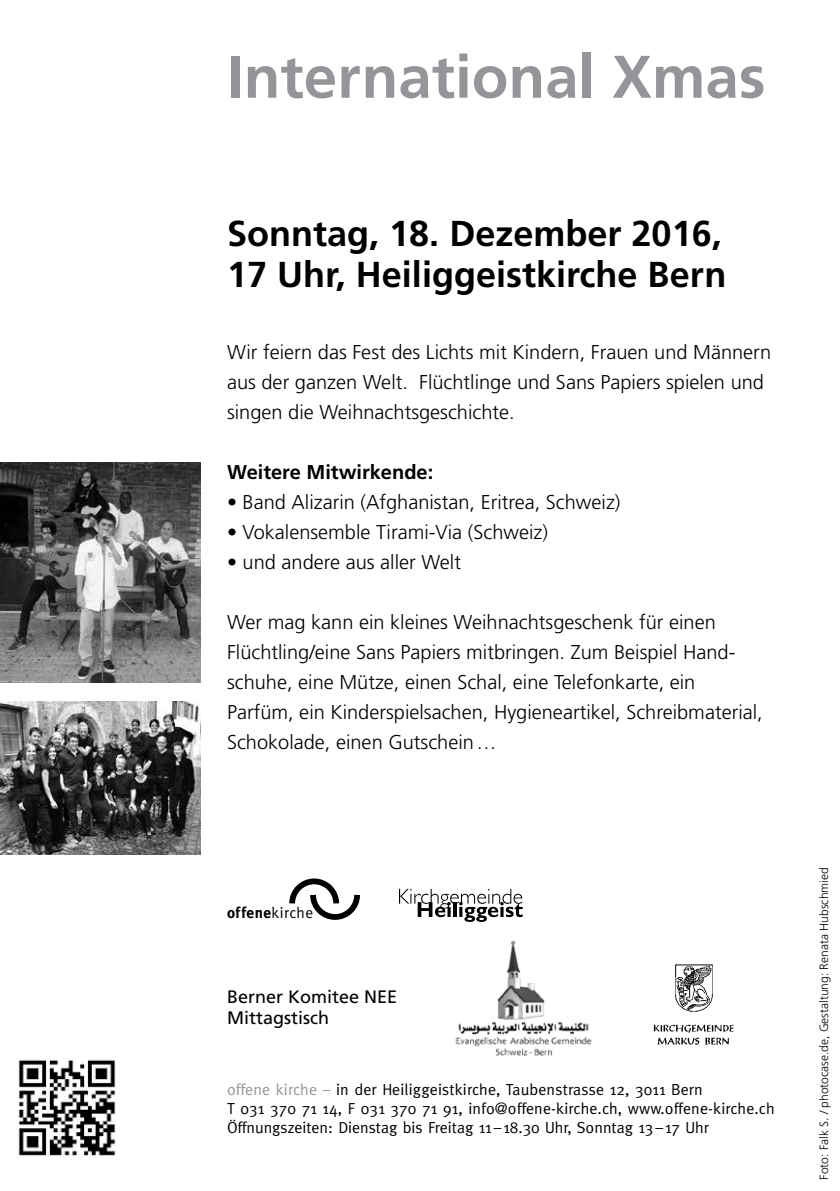
<style>
.page{position:relative;width:840px;height:1191px;background:#fff}
.page>*{position:absolute;margin:0;border:0;box-sizing:border-box;transform-origin:0 0}
.t1{font:700 60px "Frutiger";color:#939598}
.t2{font:700 36px/41.4px "Frutiger";color:#000}
.t3{font:300 20px/30px "Frutiger";color:#000}
.t4{font:700 20px "Frutiger";color:#000}
.t5{font:18px/21.6px "Frutiger";color:#000}
.t6{font:16px/19.2px "Meta";letter-spacing:.01em;color:#000}
.t7{font:700 15.6px "Meta";letter-spacing:.03em;color:#000}
.t8{font:300 12px "Frutiger";color:#000}
.s1{font-weight:400}
.s2{color:#939598}
</style>
<div class="page">
<img style="left:653px;top:964px;width:81px;height:81px">
<img style="left:455px;top:940px;width:137px;height:116px">
<svg style="left:289px;top:878px;width:71px;height:42px"></svg>
<svg style="left:399px;top:889px;width:123px;height:33px"></svg>
<img style="left:0;top:701px;width:201px;height:153px">
<img style="left:0;top:463px;width:201px;height:219px">
<img style="left:18px;top:1060px;width:98px;height:96px">
<h1 class="t1" style="left:227px;top:42px;width:539px">International Xmas</h1>
<h2 class="t2" style="left:227px;top:212px;width:500px">Sonntag, 18. Dezember 2016,<br>17 Uhr, Heiliggeistkirche Bern</h2>
<p class="t3" style="left:227px;top:337px;width:545px">Wir feiern das Fest des Lichts mit Kindern, Frauen und Männern aus der ganzen Welt. Flüchtlinge und Sans Papiers spielen und singen die Weihnachtsgeschichte.</p>
<p class="t4" style="left:227px;top:460px;width:208px">Weitere Mitwirkende:</p>
<p class="t3" style="left:227px;top:487px;width:395px">• Band Alizarin (Afghanistan, Eritrea, Schweiz)</p>
<p class="t3" style="left:227px;top:517px;width:322px">• Vokalensemble Tirami-Via (Schweiz)</p>
<p class="t3" style="left:227px;top:547px;width:235px">• und andere aus aller Welt</p>
<p class="t3" style="left:227px;top:607px;width:537px">Wer mag kann ein kleines Weihnachtsgeschenk für einen Flüchtling/eine Sans Papiers mitbringen. Zum Beispiel Hand&shy;schuhe, eine Mütze, einen Schal, eine Telefonkarte, ein Parfüm, ein Kinderspielsachen, Hygieneartikel, Schreibmaterial, Schokolade, einen Gutschein…</p>
<p class="t7" style="left:227px;top:903px;width:88px">offene<span class="s1">kirche</span></p>
<p class="t5" style="left:227px;top:985px;width:172px">Berner Komitee NEE<br>Mittagstisch</p>
<p class="t6" style="left:227px;top:1079px;width:548px"><span class="s2">offene kirche –</span> in der Heiliggeistkirche, Taubenstrasse 12, 3011 Bern<br>T 031 370 71 14, F 031 370 71 91, info@offene-kirche.ch, www.offene-kirche.ch<br>Öffnungszeiten: Dienstag bis Freitag 11 – 18.30 Uhr, Sonntag 13– 17 Uhr</p>
<p class="t8" style="left:816px;top:1179px;width:314px;rotate:-90deg">Foto: Falk S. / photocase.de, Gestaltung: Renata Hubschmied</p>
</div>
